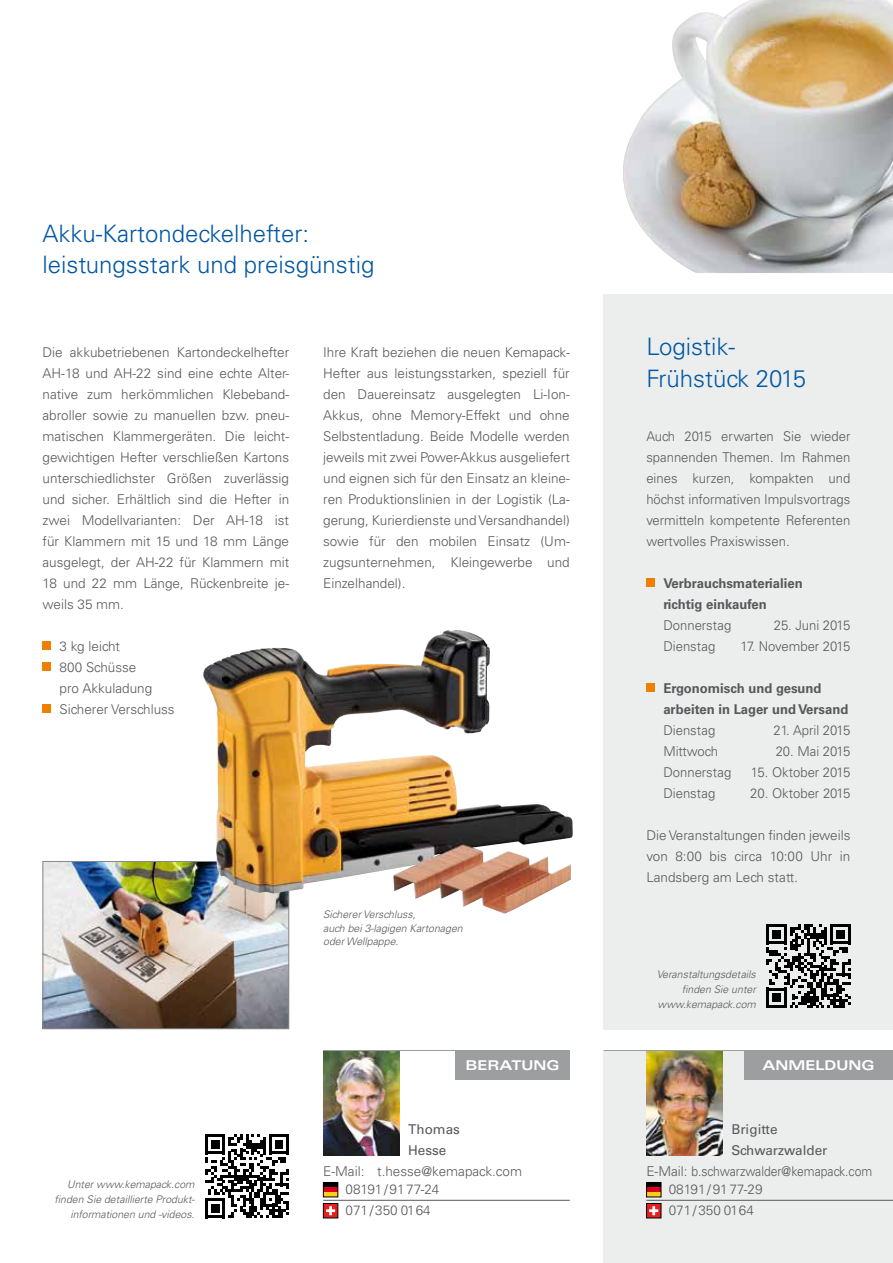
<style>
.page{position:relative;width:893px;height:1263px;background:#fff}
.page>*{position:absolute;margin:0;border:0;box-sizing:border-box;transform-origin:0 0}
.t1{font:300 24px/31.5px "Univers LT";color:#0057a3}
.t2{font:300 13.5px/21px "Univers LT";color:#58585a;text-align:justify}
.t3{font:700 13.5px/21px "Univers LT";color:#58585a}
.t4{font:13.5px/21px "Univers LT";color:#58585a}
.t5{font:700 expanded 13.5px "Univers LT";color:#fff}
.t6{font:italic 300 10.5px/15px "Univers LT";color:#58585a;text-align:right}
</style>
<div class="page">
<img style="left:45px;top:863px;width:242px;height:164px">
<div style="left:43px;top:861px;width:246px;height:168px;border:1px solid #87888a"></div>
<div style="left:604px;top:294px;width:289px;height:735px;background:#eceded"></div>
<svg style="left:205px;top:1134px;width:84px;height:84px"></svg>
<div style="left:43px;top:641px;width:8px;height:9px;background:#ee7f00"></div>
<div style="left:43px;top:662px;width:8px;height:8px;background:#ee7f00"></div>
<div style="left:43px;top:704px;width:8px;height:8px;background:#ee7f00"></div>
<div style="left:646px;top:578px;width:9px;height:8px;background:#ee7f00"></div>
<div style="left:646px;top:683px;width:9px;height:9px;background:#ee7f00"></div>
<hr style="left:323px;top:1200px;width:247px;height:1px;background:#58585a">
<div style="left:323px;top:1182px;width:15px;height:15px;background:#000"></div>
<div style="left:323px;top:1187px;width:15px;height:10px;background:#db001b"></div>
<div style="left:323px;top:1192px;width:15px;height:5px;background:#fecd1a"></div>
<div style="left:323px;top:1182px;width:15px;height:15px;border:1px solid #000"></div>
<svg style="left:325px;top:1205px;width:11px;height:11px"></svg>
<div style="left:323px;top:1203px;width:15px;height:15px;border:1px solid #000"></div>
<img style="left:323px;top:1051px;width:77px;height:104px">
<div style="left:455px;top:1050px;width:115px;height:29px;background:#9c9e9f"></div>
<hr style="left:323px;top:1050px;width:247px;height:1px;background:#9c9e9f">
<div style="left:604px;top:1050px;width:289px;height:213px;background:#eceded"></div>
<hr style="left:646px;top:1200px;width:247px;height:1px;background:#58585a">
<div style="left:646px;top:1182px;width:15px;height:15px;background:#000"></div>
<div style="left:646px;top:1187px;width:15px;height:10px;background:#db001b"></div>
<div style="left:646px;top:1192px;width:15px;height:5px;background:#fecd1a"></div>
<div style="left:646px;top:1182px;width:15px;height:15px;border:1px solid #000"></div>
<svg style="left:648px;top:1205px;width:11px;height:11px"></svg>
<div style="left:646px;top:1203px;width:15px;height:15px;border:1px solid #000"></div>
<img style="left:646px;top:1051px;width:77px;height:104px">
<div style="left:744px;top:1050px;width:149px;height:29px;background:#9c9e9f"></div>
<hr style="left:604px;top:1050px;width:289px;height:1px;background:#9c9e9f">
<img style="left:623px;top:0;width:270px;height:273px">
<img style="left:203px;top:630px;width:368px;height:284px">
<svg style="left:766px;top:924px;width:84px;height:84px"></svg>
<h1 class="t1" style="left:43px;top:217px;width:333px">Akku-Kartondeckelhefter: leistungsstark und preisgünstig</h1>
<p class="t2" style="left:43px;top:342px;width:248px">Die akkubetriebenen Kartondeckelhefter AH-18 und AH-22 sind eine echte Alter&shy;native zum herkömmlichen Klebeband&shy;abroller sowie zu manuellen bzw. pneu&shy;matischen Klammergeräten. Die leicht&shy;gewichtigen Hefter verschließen Kartons unterschiedlichster Größen zuverlässig und sicher. Erhältlich sind die Hefter in zwei Modellvarianten: Der AH-18 ist für Klammern mit 15 und 18 mm Länge ausgelegt, der AH-22 für Klammern mit 18 und 22 mm Länge, Rückenbreite je&shy;weils 35 mm.</p>
<p class="t2" style="left:60px;top:636px;width:117px;text-align:left">3 kg leicht<br>800 Schüsse<br>pro Akkuladung<br>Sicherer Verschluss</p>
<p class="t2" style="left:323px;top:342px;width:248px">Ihre Kraft beziehen die neuen Kemapack-Hefter aus leistungsstarken, speziell für den Dauereinsatz ausgelegten Li-Ion-Akkus, ohne Memory-Effekt und ohne Selbstentladung. Beide Modelle werden jeweils mit zwei Power-Akkus ausgeliefert und eignen sich für den Einsatz an kleine&shy;ren Produktionslinien in der Logistik (La&shy;gerung, Kurierdienste und Versandhandel) sowie für den mobilen Einsatz (Um&shy;zugsunternehmen, Kleingewerbe und Einzelhandel).</p>
<p class="t6" style="left:54px;top:1177px;width:142px">Unter www.kemapack.com finden Sie detaillierte Produkt&shy;informationen und -videos.</p>
<p class="t6" style="left:323px;top:908px;width:141px;line-height:13.5px;text-align:left">Sicherer Verschluss,<br>auch bei 3-lagigen Kartonagen oder Wellpappe.</p>
<p class="t5" style="left:465px;top:1058px;width:96px">BERATUNG</p>
<p class="t4" style="left:408px;top:1119px;width:53px">Thomas<br>Hesse</p>
<p class="t2" style="left:346px;top:1162px;width:178px;line-height:18px;text-indent:-22px">E-Mail: t.hesse@kemapack.com<br>08191/9177-24</p>
<p class="t2" style="left:346px;top:1200px;width:87px">071/350 0164</p>
<h1 class="t1" style="left:646px;top:331px;width:161px">Logistik-<br>Frühstück 2015</h1>
<p class="t2" style="left:646px;top:426px;width:206px">Auch 2015 erwarten Sie wieder spannenden Themen. Im Rahmen eines kurzen, kompakten und höchst informativen Impulsvortrags vermitteln kompetente Referenten wertvolles Praxiswissen.</p>
<p class="t3" style="left:663px;top:573px;width:141px">Verbrauchsmaterialien richtig einkaufen</p>
<p class="t2" style="left:663px;top:615px;width:69px">Donnerstag</p>
<p class="t2" style="left:774px;top:615px;width:78px">25. Juni 2015</p>
<p class="t2" style="left:663px;top:636px;width:53px">Dienstag</p>
<p class="t2" style="left:740px;top:636px;width:111px">17. November 2015</p>
<p class="t3" style="left:663px;top:678px;width:187px">Ergonomisch und gesund arbeiten in Lager und Versand</p>
<p class="t2" style="left:663px;top:720px;width:53px">Dienstag</p>
<p class="t2" style="left:773px;top:720px;width:79px">21. April 2015</p>
<p class="t2" style="left:663px;top:741px;width:56px">Mittwoch</p>
<p class="t2" style="left:776px;top:741px;width:76px">20. Mai 2015</p>
<p class="t2" style="left:663px;top:762px;width:69px">Donnerstag</p>
<p class="t2" style="left:751px;top:762px;width:101px">15. Oktober 2015</p>
<p class="t2" style="left:663px;top:783px;width:53px">Dienstag</p>
<p class="t2" style="left:750px;top:783px;width:102px">20. Oktober 2015</p>
<p class="t2" style="left:646px;top:825px;width:206px">Die Veranstaltungen finden jeweils von 8:00 bis circa 10:00 Uhr in Landsberg am Lech statt.</p>
<p class="t6" style="left:657px;top:967px;width:101px">Veranstaltungsdetails finden Sie unter www.kemapack.com</p>
<p class="t5" style="left:762px;top:1058px;width:114px">ANMELDUNG</p>
<p class="t4" style="left:731px;top:1119px;width:98px">Brigitte<br>Schwarzwalder</p>
<p class="t2" style="left:669px;top:1162px;width:205px;line-height:18px;text-indent:-22px">E-Mail: b.schwarzwalder@kemapack.com<br>08191/9177-29</p>
<p class="t2" style="left:669px;top:1200px;width:87px">071/350 0164</p>
</div>
